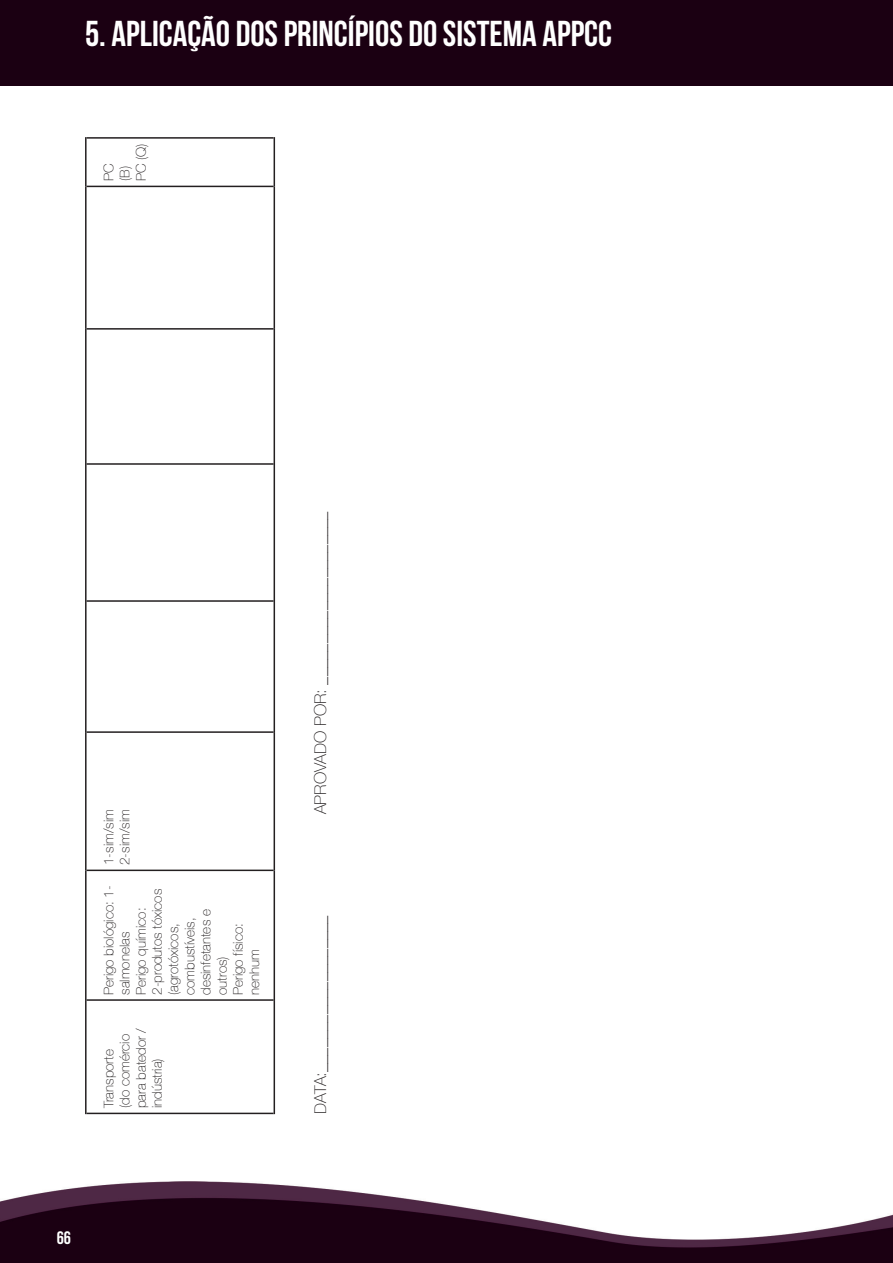
<style>
.page{position:relative;width:893px;height:1263px;background:#fff}
.page>*{position:absolute;margin:0;border:0;box-sizing:border-box;transform-origin:0 0}
.t1{font:36px "Bebas Neue";color:#fff}
.t2{font:18px "Bebas Neue";color:#fff}
.t3{font:100 16.5px "Helvetica Neue LT";color:#231f20}
.t4{font:100 13.5px/16.2px "Helvetica Neue LT";color:#231f20}
</style>
<div class="page">
<img style="left:0;top:1181px;width:893px;height:82px">
<div style="left:0;top:0;width:893px;height:85px;background:#1b0012"></div>
<hr style="left:85px;top:1000px;width:2px;height:114px;background:#231f20">
<hr style="left:87px;top:1113px;width:187px;height:1px;background:#231f20">
<hr style="left:85px;top:870px;width:2px;height:130px;background:#231f20">
<hr style="left:87px;top:999px;width:187px;height:2px;background:#231f20">
<hr style="left:85px;top:732px;width:2px;height:138px;background:#231f20">
<hr style="left:87px;top:869px;width:187px;height:2px;background:#231f20">
<hr style="left:85px;top:601px;width:2px;height:131px;background:#231f20">
<hr style="left:87px;top:731px;width:187px;height:2px;background:#231f20">
<hr style="left:85px;top:464px;width:2px;height:137px;background:#231f20">
<hr style="left:87px;top:600px;width:187px;height:2px;background:#231f20">
<hr style="left:85px;top:329px;width:2px;height:135px;background:#231f20">
<hr style="left:87px;top:463px;width:187px;height:2px;background:#231f20">
<hr style="left:85px;top:186px;width:2px;height:143px;background:#231f20">
<hr style="left:87px;top:328px;width:187px;height:2px;background:#231f20">
<hr style="left:85px;top:137px;width:2px;height:49px;background:#231f20">
<hr style="left:87px;top:186px;width:187px;height:1px;background:#231f20">
<hr style="left:87px;top:137px;width:187px;height:2px;background:#231f20">
<hr style="left:274px;top:1000px;width:1px;height:114px;background:#231f20">
<hr style="left:274px;top:870px;width:1px;height:130px;background:#231f20">
<hr style="left:274px;top:732px;width:1px;height:138px;background:#231f20">
<hr style="left:274px;top:601px;width:1px;height:131px;background:#231f20">
<hr style="left:274px;top:464px;width:1px;height:137px;background:#231f20">
<hr style="left:274px;top:329px;width:1px;height:135px;background:#231f20">
<hr style="left:274px;top:186px;width:1px;height:143px;background:#231f20">
<hr style="left:274px;top:137px;width:1px;height:49px;background:#231f20">
<h1 class="t1" style="left:85px;top:14px;width:529px">5. APLICAÇÃO DOS PRINCÍPIOS DO SISTEMA APPCC</h1>
<p class="t4" style="left:100px;top:181px;width:39px;rotate:-90deg">PC<br>(B)<br>PC (Q)</p>
<p class="t4" style="left:100px;top:865px;width:57px;rotate:-90deg">1-sim/sim<br>2-sim/sim</p>
<p class="t4" style="left:100px;top:995px;width:111px;rotate:-90deg">Perigo biológico: 1- salmonelas<br>Perigo químico:<br>2-produtos tóxicos (agrotóxicos, combustíveis, desinfetantes e outros)<br>Perigo físico: nenhum</p>
<p class="t4" style="left:100px;top:1108px;width:82px;rotate:-90deg">Transporte<br>(do comércio para batedor / indústria)</p>
<h2 class="t2" style="left:57px;top:1228px;width:16px">66</h2>
<p class="t3" style="left:311px;top:814px;width:304px;rotate:-90deg">APROVADO POR: _____________________</p>
<p class="t3" style="left:311px;top:1114px;width:200px;rotate:-90deg">DATA:___________________</p>
</div>
